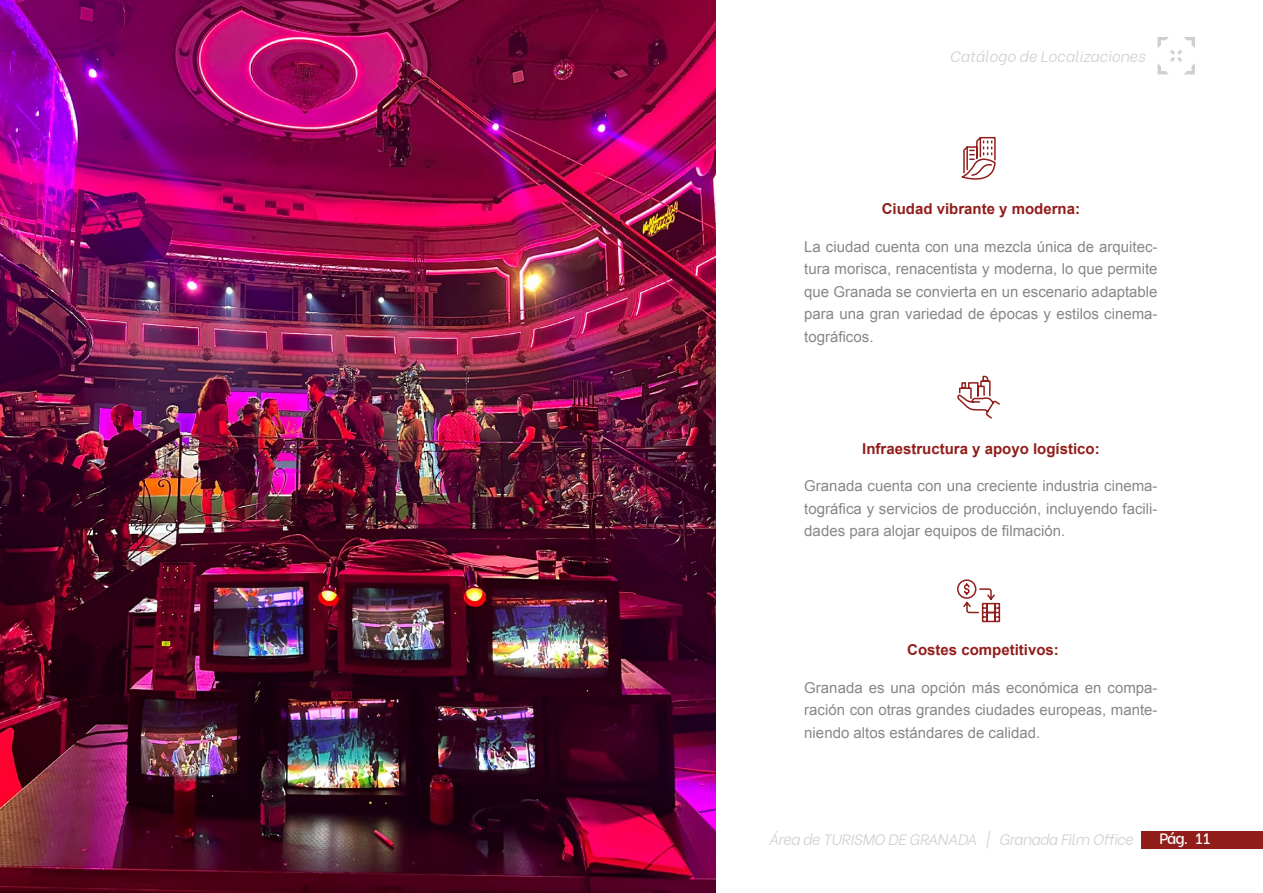
<style>
.page{position:relative;width:1263px;height:893px;background:#fff}
.page>*{position:absolute;margin:0;border:0;box-sizing:border-box;transform-origin:0 0}
.t1{font:15px/22.5px "Arial";color:#878787;text-align:justify}
.t2{font:700 15px "Arial";color:#921e1c}
.t3{font:italic 300 15px "Be Vietnam";letter-spacing:-.025em;color:#cfcfcf}
.t4{font:italic 300 15px "Be Vietnam";color:#cfcfcf}
.t5{font:500 15px "Be Vietnam";color:#fff}
</style>
<div class="page">
<div style="left:1141px;top:831px;width:122px;height:17px;background:#921e1c"></div>
<svg style="left:1157px;top:37px;width:38px;height:37px"></svg>
<svg style="left:961px;top:136px;width:35px;height:44px"></svg>
<svg style="left:957px;top:579px;width:44px;height:44px"></svg>
<svg style="left:957px;top:375px;width:43px;height:44px"></svg>
<img style="left:0;top:0;width:716px;height:893px">
<p class="t4" style="left:950px;top:44px;width:197px">Catálogo de Localizaciones</p>
<p class="t2" style="left:882px;top:199px;width:200px">Ciudad vibrante y moderna:</p>
<p class="t1" style="left:804px;top:235px;width:355px">La ciudad cuenta con una mezcla única de arquitec&shy;tura morisca, renacentista y moderna, lo que permite que Granada se convierta en un escenario adaptable para una gran variedad de épocas y estilos cinema&shy;tográficos.</p>
<p class="t2" style="left:862px;top:439px;width:239px">Infraestructura y apoyo logístico:</p>
<p class="t1" style="left:804px;top:475px;width:355px">Granada cuenta con una creciente industria cinema&shy;tográfica y servicios de producción, incluyendo facili&shy;dades para alojar equipos de filmación.</p>
<p class="t2" style="left:907px;top:640px;width:153px">Costes competitivos:</p>
<p class="t1" style="left:804px;top:676px;width:355px">Granada es una opción más económica en compa&shy;ración con otras grandes ciudades europeas, mante&shy;niendo altos estándares de calidad.</p>
<p class="t3" style="left:768px;top:827px;width:366px">Área de TURISMO DE GRANADA | Granada Film Office</p>
<p class="t5" style="left:1159px;top:826px;width:53px">Pág. 11</p>
</div>
